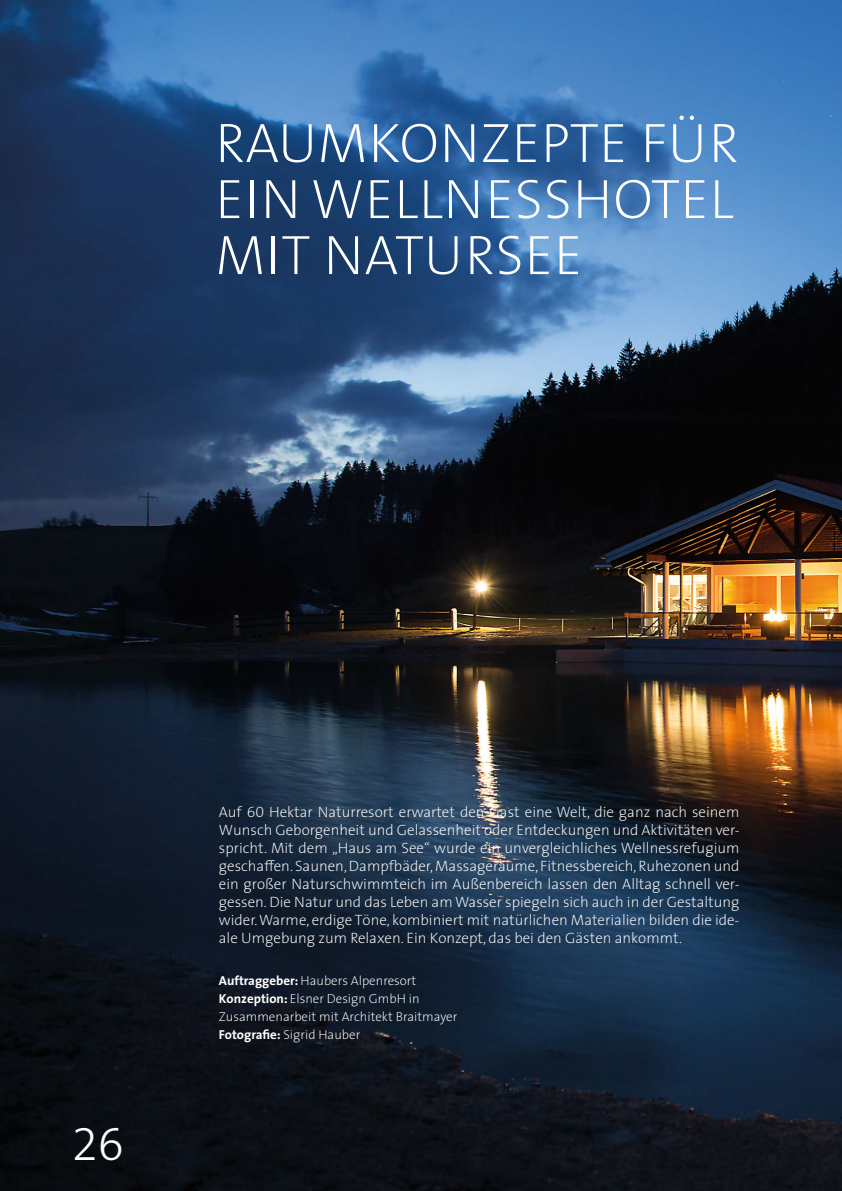
<style>
.page{position:relative;width:842px;height:1191px;background:#fff}
.page>*{position:absolute;margin:0;border:0;box-sizing:border-box;transform-origin:0 0}
.t1{font:200 56px/56px "The Sans";letter-spacing:.015em;color:#fff;text-align:justify}
.t2{font:47px "The Sans Light Expert";color:#fff}
.t3{font:200 15px/18px "The Sans";color:#fff;text-align:justify}
.t4{font:200 13px/18px "The Sans";color:#fff}
.s1{font-family:"The Sans Extra Light Caps";font-weight:400}
.s2{font-weight:700}
</style>
<div class="page">
<img style="left:0;top:0;width:842px;height:1191px">
<h1 class="t1" style="left:215px;top:117px;width:525px">RAUMKONZEPTE FÜR EIN WELLNESSHOTEL MIT NATURSEE</h1>
<h2 class="t2" style="left:72px;top:1105px;width:53px">26</h2>
<p class="t3" style="left:219px;top:803px;width:522px">Auf <span class="s1">60</span> Hektar Naturresort erwartet den Gast eine Welt, die ganz nach seinem Wunsch Geborgenheit und Gelassenheit oder Entdeckungen und Aktivitäten ver&shy;spricht. Mit dem „Haus am See“ wurde ein unvergleichliches Wellnessrefugium geschaffen. Saunen, Dampfbäder, Massageräume, Fitnessbereich, Ruhezonen und ein großer Naturschwimmteich im Außenbereich lassen den Alltag schnell ver&shy;gessen. Die Natur und das Leben am Wasser spiegeln sich auch in der Gestaltung wider. Warme, erdige Töne, kombiniert mit natürlichen Materialien bilden die ide&shy;ale Umgebung zum Relaxen. Ein Konzept, das bei den Gästen ankommt.</p>
<p class="t4" style="left:219px;top:972px;width:240px"><span class="s2">Auftraggeber:</span> Haubers Alpenresort <span class="s2">Konzeption:</span> Elsner Design GmbH in Zusammenarbeit mit Architekt Braitmayer <span class="s2">Fotografie:</span> Sigrid Hauber</p>
</div>
